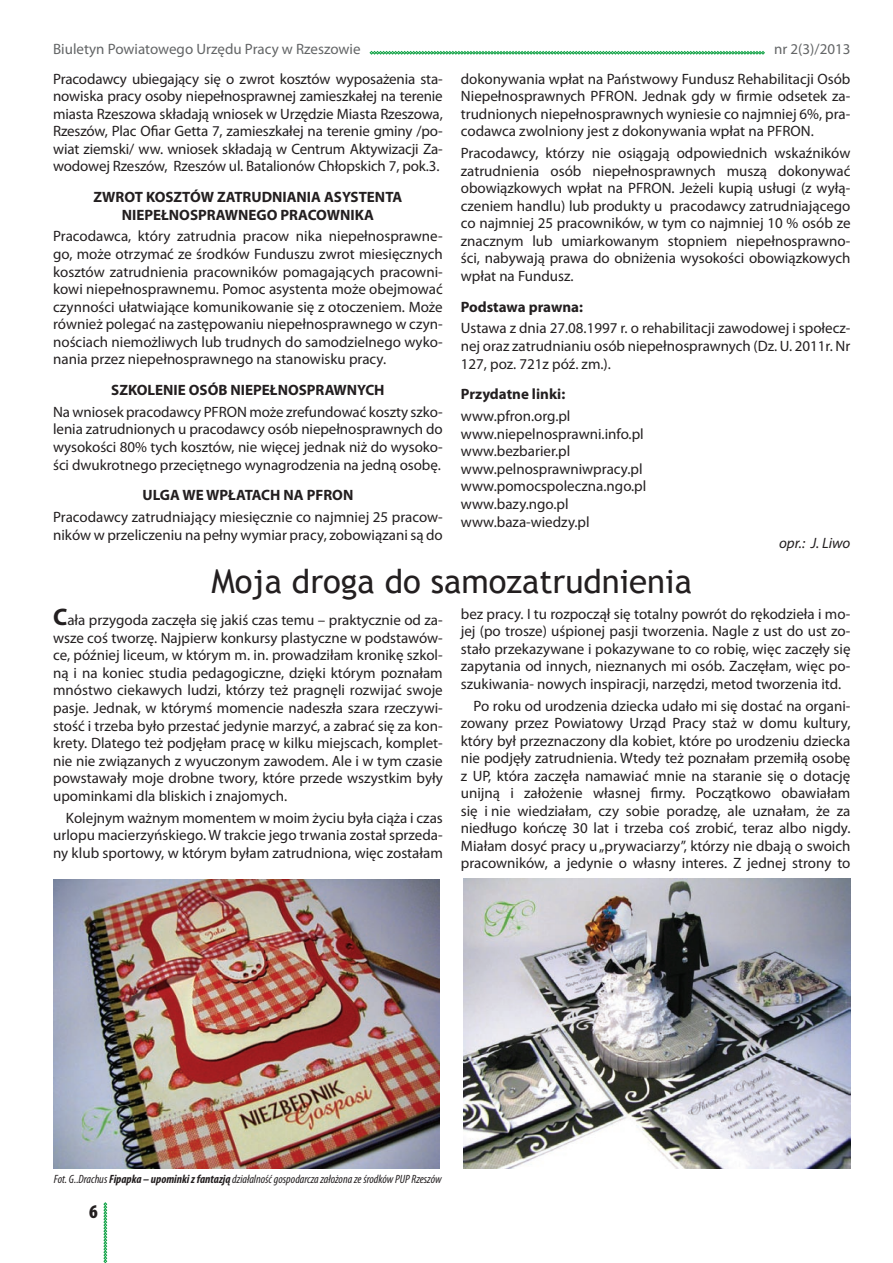
<style>
.page{position:relative;width:893px;height:1263px;background:#fff}
.page>*{position:absolute;margin:0;border:0;box-sizing:border-box;transform-origin:0 0}
.t1{font:33px "Trebuchet MS";color:#231f20}
.t2{font:15px/17.5px "Myriad Pro";color:#231f20;text-align:justify}
.t3{font:700 15px/17.5px "Myriad Pro";color:#231f20;text-align:center}
.t4{font:15px "Myriad Pro";color:#636566}
.t5{font:italic 15px "Myriad Pro";color:#231f20}
.t6{font:italic condensed 12px "Myriad Pro";color:#231f20}
.s1{font-weight:700;font-size:24px}
.s2{font-weight:700}
</style>
<div class="page">
<svg style="left:370px;top:51px;width:395px;height:3px"></svg>
<svg style="left:104px;top:1202px;width:3px;height:61px"></svg>
<img style="left:53px;top:879px;width:386px;height:290px">
<img style="left:464px;top:879px;width:386px;height:290px">
<p class="t4" style="left:53px;top:39px;width:309px">Biuletyn Powiatowego Urzędu Pracy w Rzeszowie</p>
<p class="t4" style="left:774px;top:39px;width:78px">nr 2(3)/2013</p>
<p class="t2" style="left:53px;top:69px;width:391px">Pracodawcy ubiegający się o zwrot kosztów wyposażenia sta&shy;nowiska pracy osoby niepełnosprawnej zamieszkałej na terenie miasta Rzeszowa składają wniosek w Urzędzie Miasta Rzeszowa, Rzeszów, Plac Ofiar Getta 7, zamieszkałej na terenie gminy /po&shy;wiat ziemski/ ww. wniosek składają w Centrum Aktywizacji Za&shy;wodowej Rzeszów, Rzeszów ul. Batalionów Chłopskich 7, pok.3.</p>
<p class="t3" style="left:94px;top:188px;width:310px">ZWROT KOSZTÓW ZATRUDNIANIA ASYSTENTA<br>NIEPEŁNOSPRAWNEGO PRACOWNIKA</p>
<p class="t2" style="left:53px;top:227px;width:391px">Pracodawca, który zatrudnia pracow nika niepełnosprawne&shy;go, może otrzymać ze środków Funduszu zwrot miesięcznych kosztów zatrudnienia pracowników pomagających pracowni&shy;kowi niepełnosprawnemu. Pomoc asystenta może obejmować czynności ułatwiające komunikowanie się z otoczeniem. Może również polegać na zastępowaniu niepełnosprawnego w czyn&shy;nościach niemożliwych lub trudnych do samodzielnego wyko&shy;nania przez niepełnosprawnego na stanowisku pracy.</p>
<p class="t3" style="left:111px;top:381px;width:275px">SZKOLENIE OSÓB NIEPEŁNOSPRAWNYCH</p>
<p class="t2" style="left:53px;top:403px;width:391px">Na wniosek pracodawcy PFRON może zrefundować koszty szko&shy;lenia zatrudnionych u pracodawcy osób niepełnosprawnych do wysokości 80% tych kosztów, nie więcej jednak niż do wysoko&shy;ści dwukrotnego przeciętnego wynagrodzenia na jedną osobę.</p>
<p class="t3" style="left:143px;top:486px;width:212px">ULGA WE WPŁATACH NA PFRON</p>
<p class="t2" style="left:53px;top:508px;width:391px">Pracodawcy zatrudniający miesięcznie co najmniej 25 pracow&shy;ników w przeliczeniu na pełny wymiar pracy, zobowiązani są do</p>
<p class="t2" style="left:461px;top:69px;width:391px">dokonywania wpłat na Państwowy Fundusz Rehabilitacji Osób Niepełnosprawnych PFRON. Jednak gdy w firmie odsetek za&shy;trudnionych niepełnosprawnych wyniesie co najmniej 6%, pra&shy;codawca zwolniony jest z dokonywania wpłat na PFRON.</p>
<p class="t2" style="left:461px;top:144px;width:391px">Pracodawcy, którzy nie osiągają odpowiednich wskaźników zatrudnienia osób niepełnosprawnych muszą dokonywać obowiązkowych wpłat na PFRON. Jeżeli kupią usługi (z wyłą&shy;czeniem handlu) lub produkty u pracodawcy zatrudniającego co najmniej 25 pracowników, w tym co najmniej 10 % osób ze znacznym lub umiarkowanym stopniem niepełnosprawno&shy;ści, nabywają prawa do obniżenia wysokości obowiązkowych wpłat na Fundusz.</p>
<p class="t3" style="left:461px;top:297px;width:124px">Podstawa prawna:</p>
<p class="t2" style="left:461px;top:319px;width:391px">Ustawa z dnia 27.08.1997 r. o rehabilitacji zawodowej i społecz&shy;nej oraz zatrudnianiu osób niepełnosprawnych (Dz. U. 2011r. Nr 127, poz. 721z póź. zm.).</p>
<p class="t3" style="left:461px;top:385px;width:106px">Przydatne linki:</p>
<p class="t2" style="left:461px;top:407px;width:187px;text-align:left">www.pfron.org.pl www.niepelnosprawni.info.pl www.bezbarier.pl www.pelnosprawniwpracy.pl www.pomocspoleczna.ngo.pl www.bazy.ngo.pl www.baza-wiedzy.pl</p>
<p class="t5" style="left:779px;top:534px;width:73px">opr.: J. Liwo</p>
<h1 class="t1" style="left:211px;top:561px;width:482px">Moja droga do samozatrudnienia</h1>
<p class="t2" style="left:53px;top:611px;width:391px"><span class="s1">C</span>ała przygoda zaczęła się jakiś czas temu – praktycznie od za&shy;wsze coś tworzę. Najpierw konkursy plastyczne w podstawów&shy;ce, później liceum, w którym m. in. prowadziłam kronikę szkol&shy;ną i na koniec studia pedagogiczne, dzięki którym poznałam mnóstwo ciekawych ludzi, którzy też pragnęli rozwijać swoje pasje. Jednak, w którymś momencie nadeszła szara rzeczywi&shy;stość i trzeba było przestać jedynie marzyć, a zabrać się za kon&shy;krety. Dlatego też podjęłam pracę w kilku miejscach, komplet&shy;nie nie związanych z wyuczonym zawodem. Ale i w tym czasie powstawały moje drobne twory, które przede wszystkim były upominkami dla bliskich i znajomych.</p>
<p class="t2" style="left:53px;top:808px;width:391px;text-indent:13px">Kolejnym ważnym momentem w moim życiu była ciąża i czas urlopu macierzyńskiego. W trakcie jego trwania został sprzeda&shy;ny klub sportowy, w którym byłam zatrudniona, więc zostałam</p>
<p class="t2" style="left:461px;top:604px;width:391px">bez pracy. I tu rozpoczął się totalny powrót do rękodzieła i mo&shy;jej (po trosze) uśpionej pasji tworzenia. Nagle z ust do ust zo&shy;stało przekazywane i pokazywane to co robię, więc zaczęły się zapytania od innych, nieznanych mi osób. Zaczęłam, więc po&shy;szukiwania- nowych inspiracji, narzędzi, metod tworzenia itd.</p>
<p class="t2" style="left:461px;top:696px;width:391px;text-indent:13px">Po roku od urodzenia dziecka udało mi się dostać na organi&shy;zowany przez Powiatowy Urząd Pracy staż w domu kultury, który był przeznaczony dla kobiet, które po urodzeniu dziecka nie podjęły zatrudnienia. Wtedy też poznałam przemiłą osobę z UP, która zaczęła namawiać mnie na staranie się o dotację unijną i założenie własnej firmy. Początkowo obawiałam się i nie wiedziałam, czy sobie poradzę, ale uznałam, że za niedługo kończę 30 lat i trzeba coś zrobić, teraz albo nigdy.<br>Miałam dosyć pracy u „prywaciarzy”, którzy nie dbają o swoich pracowników, a jedynie o własny interes. Z jednej strony to</p>
<p class="t6" style="left:54px;top:1172px;width:389px">Fot. G..Drachus <span class="s2">Fipapka – upominki z fantazją</span> działalność gospodarcza założona ze środków PUP Rzeszów</p>
</div>
